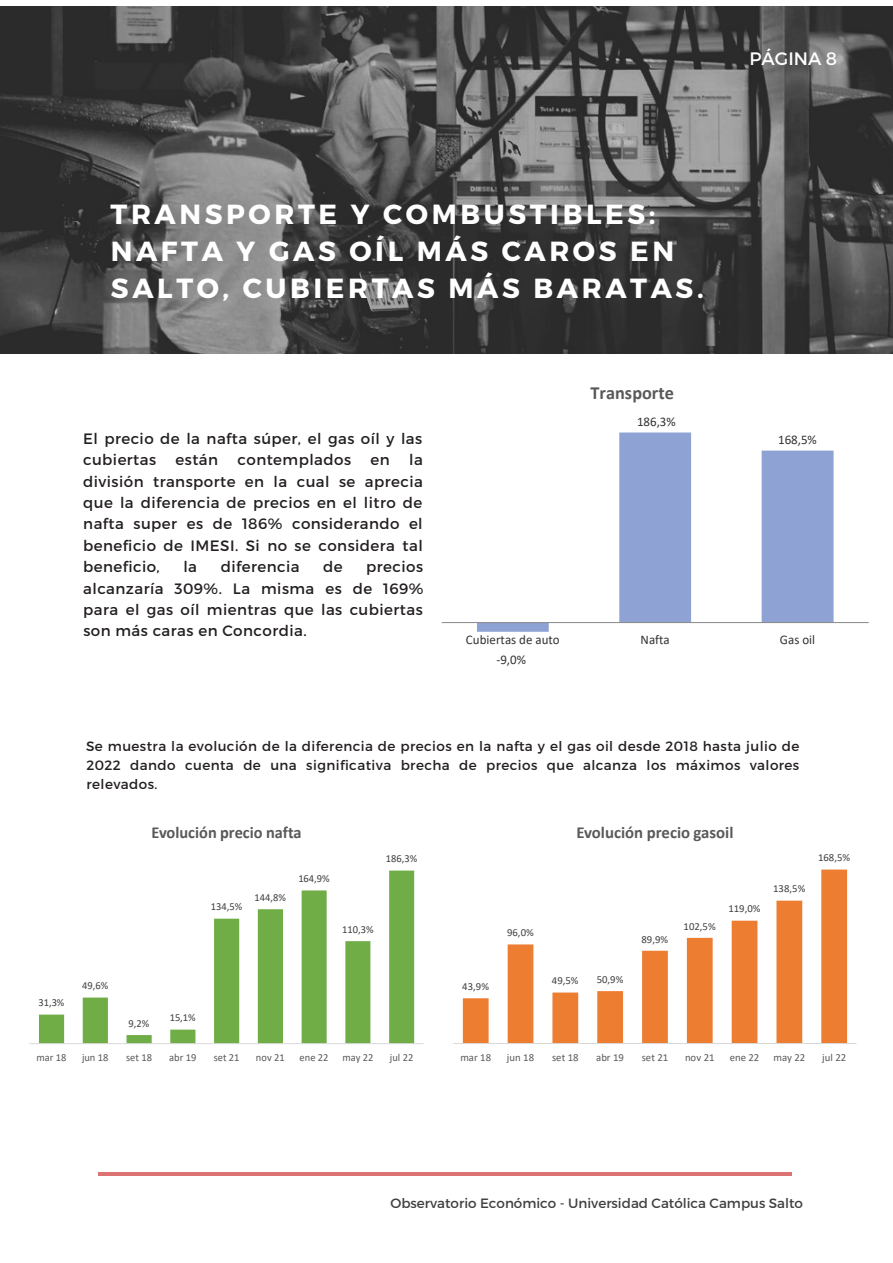
<style>
.page{position:relative;width:893px;height:1263px;background:#fff}
.page>*{position:absolute;margin:0;border:0;box-sizing:border-box;transform-origin:0 0}
.t1{font:700 27.6px/37px "Montserrat";letter-spacing:.13em;color:#fff}
.t2{font:700 18.6px "Calibri";color:#595959}
.t3{font:18px "Montserrat";color:#fff}
.t4{font:700 16.8px "Calibri";color:#595959}
.t5{font:15px/21.3px "Montserrat";letter-spacing:.03em;color:#231f20;text-align:justify}
.t6{font:13.5px/18.9px "Montserrat";letter-spacing:.03em;color:#231f20;text-align:justify}
.t7{font:13.5px "Montserrat";color:#404040}
.t8{font:13.2px "Calibri";color:#333}
.t9{font:10.8px "Calibri";color:#404040}
.t10{font:10.8px "Calibri";color:#595959}
</style>
<div class="page">
<img style="left:0;top:6px;width:892px;height:348px">
<hr style="left:98px;top:1172px;width:694px;height:4px;background:#db7373">
<svg style="left:477px;top:432px;width:357px;height:200px"></svg>
<hr style="left:442px;top:622px;width:427px;height:1px;background:#898989">
<svg style="left:39px;top:870px;width:375px;height:173px"></svg>
<hr style="left:30px;top:1043px;width:394px;height:1px;background:#d9d9d9">
<svg style="left:463px;top:869px;width:384px;height:174px"></svg>
<hr style="left:453px;top:1043px;width:403px;height:1px;background:#d9d9d9">
<p class="t3" style="left:749px;top:47px;width:89px">PÁGINA 8</p>
<p class="t1" style="left:111px;top:196px;width:595px">TRANSPORTE Y COMBUSTIBLES:<br>NAFTA Y GAS OÍL MÁS CAROS EN<br>SALTO, CUBIERTAS MÁS BARATAS.</p>
<p class="t2" style="left:590px;top:379px;width:85px">Transporte</p>
<p class="t8" style="left:637px;top:412px;width:40px">186,3%</p>
<p class="t5" style="left:83px;top:428px;width:341px">El precio de la nafta súper, el gas oíl y las cubiertas</p>
<p class="t5" style="left:176px;top:449px;width:44px">están</p>
<p class="t5" style="left:238px;top:449px;width:115px">contemplados</p>
<p class="t5" style="left:370px;top:449px;width:21px">en</p>
<p class="t5" style="left:83px;top:449px;width:341px;text-indent:326px">la división transporte en la cual se aprecia que la diferencia de precios en el litro de nafta super es de 186% considerando el beneficio de IMESI. Si no se considera tal beneficio,</p>
<p class="t5" style="left:83px;top:556px;width:342px;text-indent:283px">precios alcanzaría 309%. La misma es de 169% para el gas oíl mientras que las cubiertas son más caras en Concordia.</p>
<p class="t5" style="left:183px;top:556px;width:15px">la</p>
<p class="t5" style="left:221px;top:556px;width:80px">diferencia</p>
<p class="t5" style="left:323px;top:556px;width:21px">de</p>
<p class="t8" style="left:778px;top:431px;width:40px">168,5%</p>
<p class="t8" style="left:466px;top:630px;width:95px">Cubiertas de auto</p>
<p class="t8" style="left:641px;top:630px;width:31px">Nafta</p>
<p class="t8" style="left:780px;top:630px;width:37px">Gas oil</p>
<p class="t8" style="left:496px;top:650px;width:31px">-9,0%</p>
<p class="t6" style="left:86px;top:736px;width:715px">Se muestra la evolución de la diferencia de precios en la nafta y el gas oil desde 2018 hasta julio de 2022 dando cuenta de una significativa brecha de precios que alcanza los máximos valores relevados.</p>
<p class="t9" style="left:38px;top:995px;width:28px">31,3%</p>
<p class="t9" style="left:82px;top:978px;width:28px">49,6%</p>
<p class="t4" style="left:151px;top:821px;width:152px">Evolución precio nafta</p>
<p class="t9" style="left:211px;top:899px;width:33px">134,5%</p>
<p class="t9" style="left:255px;top:890px;width:33px">144,8%</p>
<p class="t9" style="left:298px;top:871px;width:33px">164,9%</p>
<p class="t9" style="left:342px;top:922px;width:33px">110,3%</p>
<p class="t9" style="left:386px;top:851px;width:33px">186,3%</p>
<p class="t9" style="left:129px;top:1016px;width:22px">9,2%</p>
<p class="t9" style="left:170px;top:1010px;width:28px">15,1%</p>
<p class="t10" style="left:36px;top:1049px;width:32px">mar 18</p>
<p class="t10" style="left:82px;top:1049px;width:28px">jun 18</p>
<p class="t10" style="left:126px;top:1049px;width:27px">set 18</p>
<p class="t10" style="left:169px;top:1049px;width:29px">abr 19</p>
<p class="t10" style="left:214px;top:1049px;width:27px">set 21</p>
<p class="t10" style="left:256px;top:1049px;width:30px">nov 21</p>
<p class="t10" style="left:300px;top:1049px;width:30px">ene 22</p>
<p class="t10" style="left:342px;top:1049px;width:33px">may 22</p>
<p class="t10" style="left:390px;top:1049px;width:25px">jul 22</p>
<p class="t9" style="left:462px;top:979px;width:28px">43,9%</p>
<p class="t9" style="left:507px;top:925px;width:28px">96,0%</p>
<p class="t4" style="left:576px;top:821px;width:159px">Evolución precio gasoil</p>
<p class="t9" style="left:552px;top:973px;width:28px">49,5%</p>
<p class="t9" style="left:597px;top:972px;width:28px">50,9%</p>
<p class="t9" style="left:641px;top:931px;width:28px">89,9%</p>
<p class="t9" style="left:684px;top:918px;width:34px">102,5%</p>
<p class="t9" style="left:728px;top:901px;width:34px">119,0%</p>
<p class="t9" style="left:773px;top:881px;width:34px">138,5%</p>
<p class="t9" style="left:818px;top:850px;width:34px">168,5%</p>
<p class="t10" style="left:460px;top:1049px;width:32px">mar 18</p>
<p class="t10" style="left:507px;top:1049px;width:29px">jun 18</p>
<p class="t10" style="left:552px;top:1049px;width:28px">set 18</p>
<p class="t10" style="left:596px;top:1049px;width:29px">abr 19</p>
<p class="t10" style="left:642px;top:1049px;width:28px">set 21</p>
<p class="t10" style="left:685px;top:1049px;width:31px">nov 21</p>
<p class="t10" style="left:730px;top:1049px;width:31px">ene 22</p>
<p class="t10" style="left:773px;top:1049px;width:33px">may 22</p>
<p class="t10" style="left:822px;top:1049px;width:26px">jul 22</p>
<p class="t7" style="left:390px;top:1195px;width:414px">Observatorio Económico - Universidad Católica Campus Salto</p>
</div>
